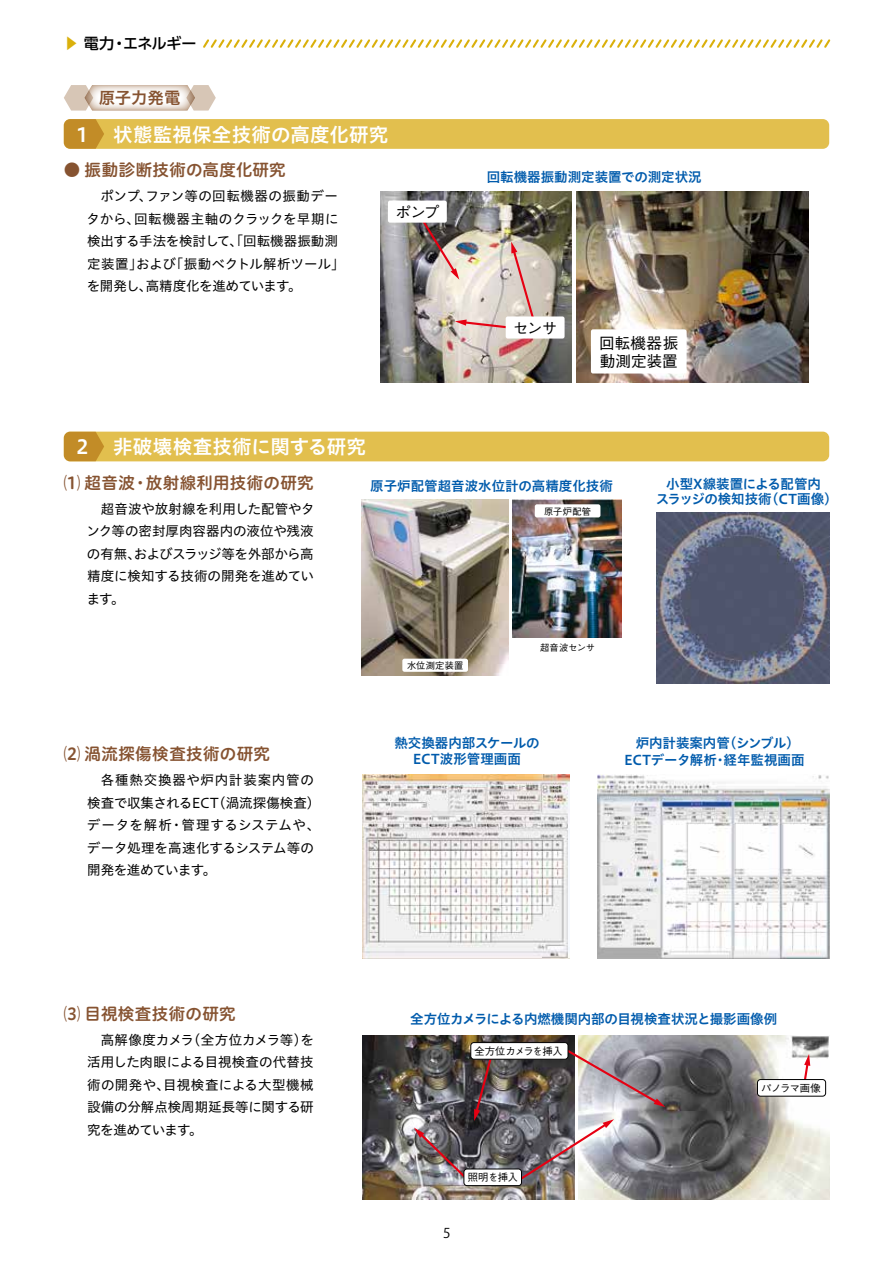
<style>
.page{position:relative;width:893px;height:1263px;background:#fff}
.page>*{position:absolute;margin:0;border:0;box-sizing:border-box;transform-origin:0 0}
.t1{font:19.5px "Hiragino UD Sans Std N W6";letter-spacing:.01em;color:#fff}
.t2{font:16.5px "Hiragino UD Sans R Std W6";letter-spacing:.02em;color:#865331}
.t3{font:16.5px "Hiragino UD Sans Std N W6";letter-spacing:-.01em;color:#865331}
.t4{font:500 15.6px/18.1px "Gothic BBB Pr 6";color:#000}
.t5{font:500 15px "UD Shin Go Pr 6";letter-spacing:-.02em;color:#000}
.t6{font:13.5px/22.5px "Hiragino UD Sans Std N W4";color:#000}
.t7{font:13.5px/16.5px "Hiragino UD Sans Std N W6";color:#005bac;text-align:center}
.t8{font:13.5px "Koz Go Pr 6 N";color:#000}
.t9{font:500 10.2px "Gothic BBB Pr 6";letter-spacing:-.04em;color:#000}
.t10{font:500 9.3px "Gothic BBB Pr 6";letter-spacing:.015em;color:#000}
.s1{color:#dab00b}
</style>
<div class="page">
<img style="left:576px;top:191px;width:232px;height:192px">
<img style="left:381px;top:191px;width:191px;height:192px">
<img style="left:362px;top:500px;width:146px;height:175px">
<img style="left:513px;top:500px;width:109px;height:138px">
<img style="left:363px;top:775px;width:207px;height:184px">
<img style="left:656px;top:513px;width:173px;height:170px">
<img style="left:579px;top:1035px;width:250px;height:164px">
<img style="left:363px;top:1035px;width:211px;height:164px">
<img style="left:598px;top:775px;width:231px;height:184px">
<svg style="left:64px;top:85px;width:152px;height:26px"></svg>
<div style="left:64px;top:119px;width:765px;height:30px;background:#e2bf4e;border-radius:6px"></div>
<svg style="left:64px;top:119px;width:40px;height:30px"></svg>
<div style="left:64px;top:432px;width:765px;height:29px;background:#e2bf4e;border-radius:6px"></div>
<svg style="left:64px;top:432px;width:40px;height:29px"></svg>
<div style="left:591px;top:329px;width:96px;height:44px;background:#fff;border-radius:2px"></div>
<div style="left:506px;top:316px;width:59px;height:23px;background:#fff;border-radius:2px"></div>
<img style="left:414px;top:209px;width:124px;height:121px">
<div style="left:388px;top:201px;width:59px;height:22px;background:#fff;border-radius:2px"></div>
<div style="left:402px;top:659px;width:66px;height:13px;background:#fff;border-radius:2px"></div>
<div style="left:535px;top:504px;width:65px;height:13px;background:#fff;border-radius:2px"></div>
<svg style="left:560px;top:1045px;width:105px;height:62px;background:#9f959a"></svg>
<svg style="left:474px;top:1059px;width:21px;height:62px"></svg>
<img style="left:515px;top:1119px;width:99px;height:65px">
<svg style="left:414px;top:1127px;width:56px;height:55px;background:#807478"></svg>
<svg style="left:802px;top:1054px;width:8px;height:25px"></svg>
<svg style="left:203px;top:39px;width:628px;height:9px"></svg>
<div style="left:471px;top:1042px;width:97px;height:17px;background:#fff;border-radius:3px"></div>
<div style="left:470px;top:1042px;width:98px;height:17px;border:1px solid #000;border-radius:3px"></div>
<div style="left:464px;top:1169px;width:57px;height:16px;background:#fff;border-radius:3px"></div>
<div style="left:463px;top:1168px;width:59px;height:18px;border:1px solid #000;border-radius:3px"></div>
<div style="left:757px;top:1079px;width:69px;height:17px;background:#fff;border-radius:3px"></div>
<div style="left:757px;top:1079px;width:69px;height:17px;border:1px solid #000;border-radius:3px"></div>
<p class="t5" style="left:64px;top:31px;width:134px"><span class="s1">▶</span> 電力・エネルギー</p>
<p class="t3" style="left:99px;top:85px;width:84px">原子力発電</p>
<h1 class="t1" style="left:77px;top:119px;width:313px">1　 状態監視保全技術の高度化研究</h1>
<p class="t2" style="left:64px;top:157px;width:223px">● 振動診断技術の高度化研究</p>
<p class="t6" style="left:87px;top:184px;width:260px;text-indent:14px">ポンプ、ファン等の回転機器の振動データから、回転機器主軸のクラックを早期に検出する手法を検討して、「回転機器振動測定装置」および「振動ベクトル解析ツール」を開発し、高精度化を進めています。</p>
<p class="t4" style="left:395px;top:202px;width:46px">ポンプ</p>
<h1 class="t1" style="left:77px;top:432px;width:291px">2　 非破壊検査技術に関する研究</h1>
<p class="t7" style="left:487px;top:168px;width:216px">回転機器振動測定装置での測定状況</p>
<p class="t4" style="left:513px;top:318px;width:46px">センサ</p>
<p class="t4" style="left:599px;top:333px;width:80px">回転機器振動測定装置</p>
<p class="t2" style="left:64px;top:470px;width:251px">⑴ 超音波・放射線利用技術の研究</p>
<p class="t6" style="left:86px;top:497px;width:230px;text-align:justify;text-indent:14px">超音波や放射線を利用した配管やタンク等の密封厚肉容器内の液位や残液の有無、およびスラッジ等を外部から高精度に検知する技術の開発を進めています。</p>
<p class="t2" style="left:64px;top:741px;width:208px">⑵ 渦流探傷検査技術の研究</p>
<p class="t6" style="left:87px;top:768px;width:235px;text-indent:14px">各種熱交換器や炉内計装案内管の検査で収集されるECT（渦流探傷検査）データを解析・管理するシステムや、データ処理を高速化するシステム等の開発を進めています。</p>
<p class="t2" style="left:64px;top:1001px;width:173px">⑶ 目視検査技術の研究</p>
<p class="t6" style="left:87px;top:1028px;width:228px;text-align:justify;text-indent:14px">高解像度カメラ（全方位カメラ等）を活用した肉眼による目視検査の代替技術の開発や、目視検査による大型機械設備の分解点検周期延長等に関する研究を進めています。</p>
<p class="t7" style="left:370px;top:476px;width:244px">原子炉配管超音波水位計の高精度化技術</p>
<p class="t7" style="left:656px;top:476px;width:183px;line-height:15px">小型X線装置による配管内<br>スラッジの検知技術（CT画像）</p>
<p class="t10" style="left:544px;top:504px;width:49px">原子炉配管</p>
<p class="t10" style="left:407px;top:658px;width:58px">水位測定装置</p>
<p class="t10" style="left:540px;top:640px;width:56px">超音波センサ</p>
<p class="t7" style="left:394px;top:734px;width:147px">熱交換器内部スケールの<br>ECT波形管理画面</p>
<p class="t7" style="left:624px;top:734px;width:182px">炉内計装案内管（シンブル）<br>ECTデータ解析・経年監視画面</p>
<p class="t7" style="left:410px;top:1009px;width:369px">全方位カメラによる内燃機関内部の目視検査状況と撮影画像例</p>
<p class="t9" style="left:475px;top:1043px;width:90px">全方位カメラを挿入</p>
<p class="t8" style="left:443px;top:1225px;width:9px">5</p>
<p class="t9" style="left:468px;top:1169px;width:52px">照明を挿入</p>
<p class="t9" style="left:761px;top:1080px;width:61px">パノラマ画像</p>
</div>
